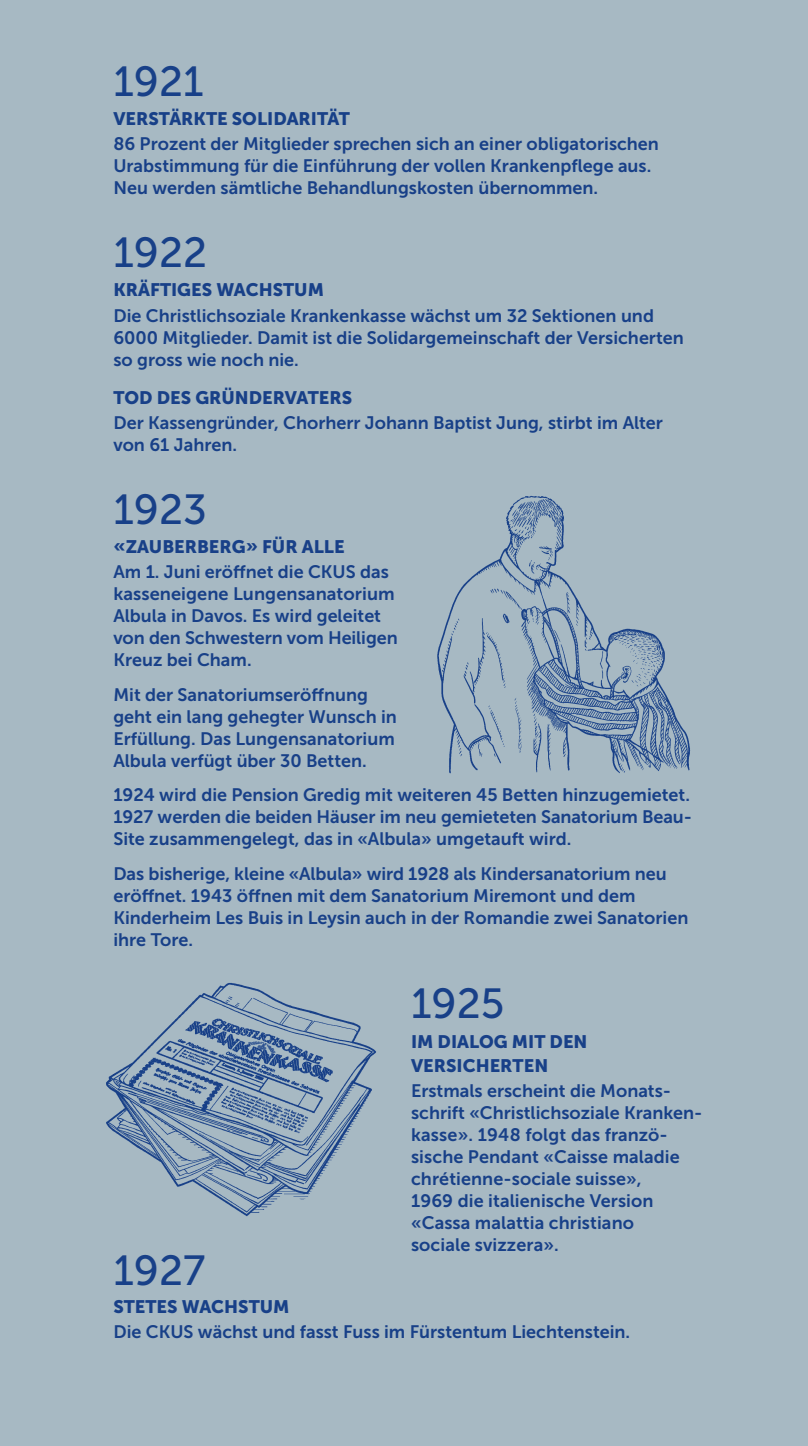
<style>
.page{position:relative;width:808px;height:1446px;background:#a7b9c3}
.page>*{position:absolute;margin:0;border:0;box-sizing:border-box;transform-origin:0 0}
.Jahreszahl_Zeitstrahl{font:42px "Museo Sans 500";color:#184088}
.Text_Zeitstrahl{font:42px "Museo Sans 500";color:#184088}
.Text_Zeitstrahl-2{font:18px/22px "Museo Sans 700";color:#184088}
.Untertitel{font:18px/24px "Museo Sans 900";color:#184088}
</style>
<div class="page">
<img style="left:437px;top:495px;width:254px;height:279px">
<img style="left:106px;top:983px;width:270px;height:234px">
<p class="Jahreszahl_Zeitstrahl" style="left:113px;top:58px;width:92px">1921</p>
<p class="Untertitel" style="left:113px;top:107px;width:238px">VERSTÄRKTE SOLIDARITÄT</p>
<p class="Text_Zeitstrahl-2" style="left:113px;top:133px;width:547px">86 Prozent der Mitglieder sprechen sich an einer obligatorischen<br>Urabstimmung für die Einführung der vollen Krankenpflege aus.<br>Neu werden sämtliche Behandlungskosten übernommen.</p>
<p class="Jahreszahl_Zeitstrahl" style="left:113px;top:229px;width:95px">1922</p>
<p class="Untertitel" style="left:113px;top:278px;width:212px">KRÄFTIGES WACHSTUM</p>
<p class="Text_Zeitstrahl-2" style="left:113px;top:304px;width:572px">Die Christlichsoziale Krankenkasse wächst um 32 Sektionen und<br>6000 Mitglieder. Damit ist die Solidargemeinschaft der Versicherten so gross wie noch nie.</p>
<p class="Untertitel" style="left:113px;top:385px;width:240px">TOD DES GRÜNDERVATERS</p>
<p class="Text_Zeitstrahl-2" style="left:113px;top:412px;width:551px">Der Kassengründer, Chorherr Johann Baptist Jung, stirbt im Alter von 61 Jahren.</p>
<p class="Jahreszahl_Zeitstrahl" style="left:113px;top:486px;width:95px">1923</p>
<p class="Untertitel" style="left:113px;top:535px;width:233px">«ZAUBERBERG» FÜR ALLE</p>
<p class="Text_Zeitstrahl-2" style="left:113px;top:561px;width:286px">Am 1. Juni eröffnet die CKUS das kasseneigene Lungensanatorium<br>Albula in Davos. Es wird geleitet von den Schwestern vom Heiligen<br>Kreuz bei Cham.</p>
<p class="Text_Zeitstrahl-2" style="left:113px;top:684px;width:285px">Mit der Sanatoriumseröffnung geht ein lang gehegter Wunsch in<br>Erfüllung. Das Lungensanatorium<br>Albula verfügt über 30 Betten.</p>
<p class="Text_Zeitstrahl-2" style="left:113px;top:784px;width:580px;text-align:justify">1924 wird die Pension Gredig mit weiteren 45 Betten hinzugemietet.<br>1927 werden die beiden Häuser im neu gemieteten Sanatorium Beau-Site zusammengelegt, das in «Albula» umgetauft wird.</p>
<p class="Text_Zeitstrahl-2" style="left:113px;top:863px;width:576px">Das bisherige, kleine «Albula» wird 1928 als Kindersanatorium neu eröffnet. 1943 öffnen mit dem Sanatorium Miremont und dem Kinderheim Les Buis in Leysin auch in der Romandie zwei Sanatorien ihre Tore.</p>
<p class="Jahreszahl_Zeitstrahl" style="left:411px;top:981px;width:95px">1925</p>
<p class="Untertitel" style="left:411px;top:1029px;width:178px">IM DIALOG MIT DEN<br>VERSICHERTEN</p>
<p class="Text_Zeitstrahl-2" style="left:411px;top:1080px;width:293px">Erstmals erscheint die Monats&shy;schrift «Christlichsoziale Kranken&shy;kasse». 1948 folgt das franzö&shy;sische Pendant «Caisse maladie chrétienne-sociale suisse»,<br>1969 die italienische Version «Cassa malattia christiano<br>sociale svizzera».</p>
<p class="Text_Zeitstrahl" style="left:113px;top:1247px;width:93px">1927</p>
<p class="Untertitel" style="left:113px;top:1294px;width:178px">STETES WACHSTUM</p>
<p class="Text_Zeitstrahl-2" style="left:113px;top:1321px;width:518px">Die CKUS wächst und fasst Fuss im Fürstentum Liechtenstein.</p>
</div>
